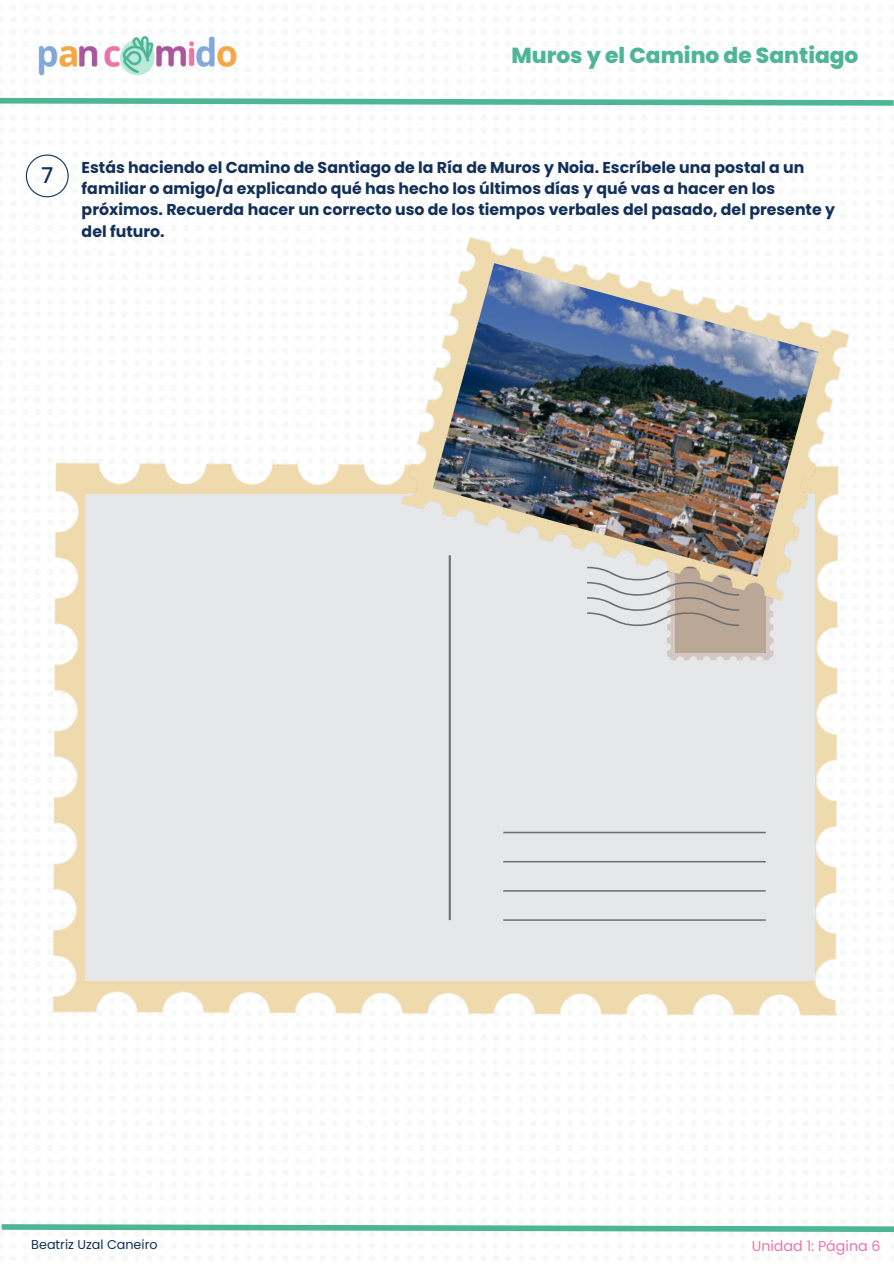
<style>
.page{position:relative;width:894px;height:1264px;background:#fff}
.page>*{position:absolute;margin:0;border:0;box-sizing:border-box;transform-origin:0 0}
.t1{font:800 21.75px "Poppins";color:#4eb596}
.t2{font:500 21.75px "Poppins";color:#123058}
.t3{font:700 15.75px/21.3px "Poppins";color:#123058}
.t4{font:14.25px "Poppins";color:#ec75a8}
.t5{font:12.75px "Poppins";color:#123058}
</style>
<div class="page">
<svg style="left:0;top:97px;width:893px;height:9px"></svg>
<img style="left:38px;top:35px;width:199px;height:41px">
<svg style="left:26px;top:154px;width:43px;height:43px"></svg>
<svg style="left:1px;top:1224px;width:892px;height:8px"></svg>
<img style="left:52px;top:462px;width:786px;height:554px">
<div style="left:85px;top:494px;width:729px;height:486px;background:#e6e7e8"></div>
<hr style="left:448px;top:555px;width:2px;height:365px;background:#6d6e71">
<hr style="left:503px;top:831px;width:262px;height:2px;background:#6d6e71">
<hr style="left:503px;top:861px;width:262px;height:1px;background:#6d6e71">
<hr style="left:503px;top:890px;width:262px;height:1px;background:#6d6e71">
<hr style="left:503px;top:919px;width:262px;height:1px;background:#6d6e71">
<img style="left:358px;top:237px;width:492px;height:427px">
<img style="left:432px;top:263px;width:386px;height:313px">
<p class="t1" style="left:511px;top:40px;width:348px">Muros y el Camino de Santiago</p>
<h1 class="t2" style="left:41px;top:160px;width:14px">7</h1>
<h2 class="t3" style="left:82px;top:156px;width:754px">Estás haciendo el Camino de Santiago de la Ría de Muros y Noia. Escríbele una postal a un familiar o amigo/a explicando qué has hecho los últimos días y qué vas a hacer en los próximos. Recuerda hacer un correcto uso de los tiempos verbales del pasado, del presente y del futuro.</h2>
<p class="t5" style="left:31px;top:1235px;width:128px">Beatriz Uzal Caneiro</p>
<p class="t4" style="left:751px;top:1235px;width:130px">Unidad 1: Página 6</p>
</div>
